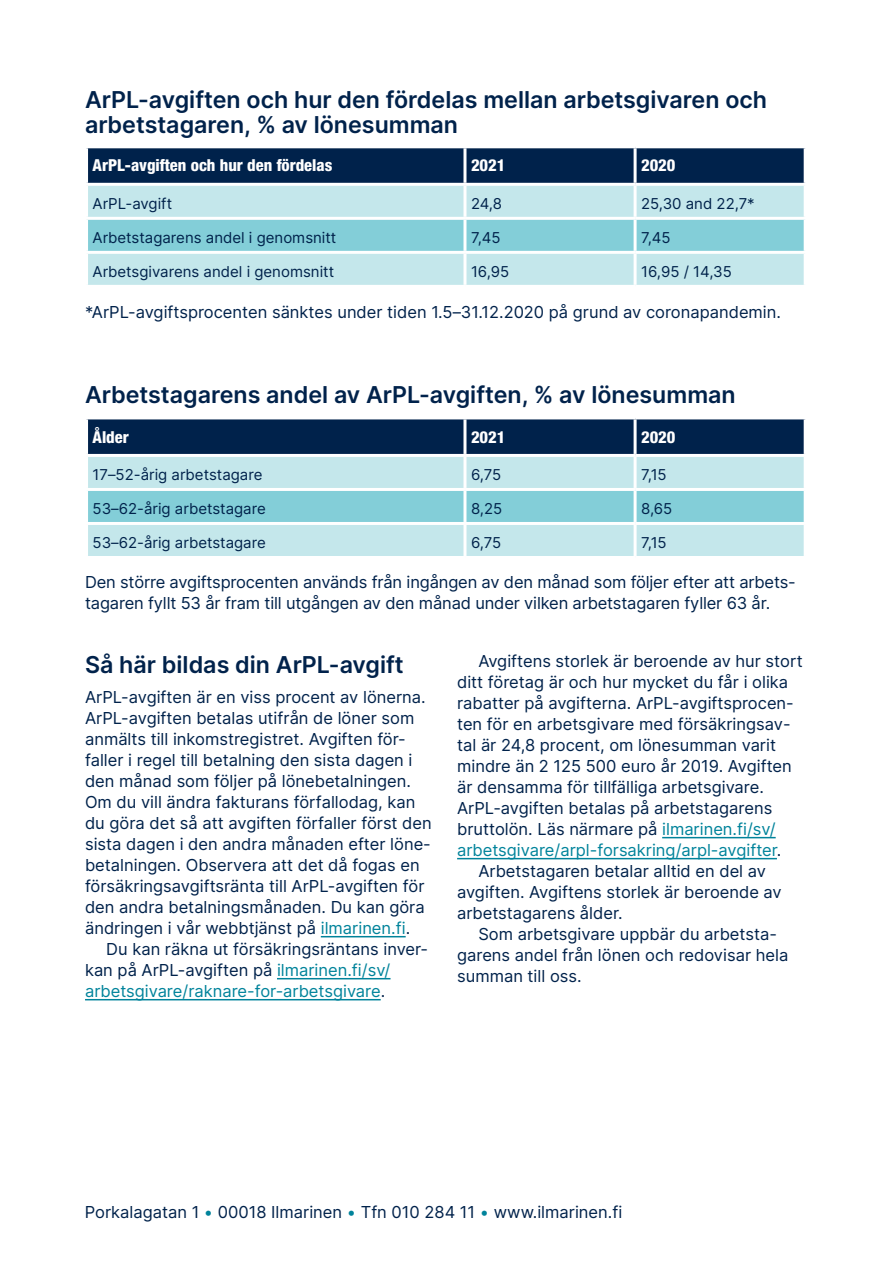
<style>
.page{position:relative;width:893px;height:1263px;background:#fff}
.page>*{position:absolute;margin:0;border:0;box-sizing:border-box;transform-origin:0 0}
.Väliotsikko_H2{font:600 23.25px/25.5px "Inter";color:#00224b}
.Leipis{font:16.5px/21px "Inter";color:#00224b}
.Leipis_sis{font:16.5px/21px "Inter";color:#00224b}
.Taulukon_otsikko{font:800 condensed 16.5px "Helvetica Neue LT Std";color:#fff}
.Leipis_sis-2{font:16.5px "Inter";color:#00839b}
.taulukko_leipis{font:15px "Inter";color:#00224b}
.s1{color:#00839b}
.s2{color:#00224b}
</style>
<div class="page">
<svg style="left:88px;top:186px;width:716px;height:99px;background:#aedee4"></svg>
<div style="left:88px;top:148px;width:716px;height:35px;background:#00224b"></div>
<div style="left:88px;top:419px;width:716px;height:35px;background:#00224b"></div>
<div style="left:88px;top:457px;width:716px;height:99px;background:#c4e7eb"></div>
<div style="left:88px;top:491px;width:716px;height:31px;background:#83ced8"></div>
<hr style="left:463px;top:419px;width:3px;height:35px;background:#fff">
<hr style="left:634px;top:419px;width:3px;height:35px;background:#fff">
<hr style="left:463px;top:457px;width:3px;height:31px;background:#fff">
<hr style="left:634px;top:457px;width:3px;height:31px;background:#fff">
<hr style="left:463px;top:491px;width:3px;height:31px;background:#fff">
<hr style="left:634px;top:491px;width:3px;height:31px;background:#fff">
<hr style="left:463px;top:525px;width:3px;height:31px;background:#fff">
<hr style="left:634px;top:525px;width:3px;height:31px;background:#fff">
<hr style="left:85px;top:488px;width:380px;height:3px;background:#fff">
<hr style="left:465px;top:488px;width:170px;height:3px;background:#fff">
<hr style="left:635px;top:488px;width:172px;height:3px;background:#fff">
<hr style="left:85px;top:522px;width:380px;height:3px;background:#fff">
<hr style="left:465px;top:522px;width:170px;height:3px;background:#fff">
<hr style="left:635px;top:522px;width:172px;height:3px;background:#fff">
<hr style="left:321px;top:936px;width:85px;height:1px;background:#00839b">
<hr style="left:277px;top:978px;width:113px;height:1px;background:#00839b">
<hr style="left:85px;top:999px;width:296px;height:1px;background:#00839b">
<hr style="left:662px;top:837px;width:114px;height:1px;background:#00839b">
<hr style="left:457px;top:858px;width:320px;height:1px;background:#00839b">
<hr style="left:463px;top:148px;width:3px;height:35px;background:#fff">
<hr style="left:634px;top:148px;width:3px;height:35px;background:#fff">
<hr style="left:463px;top:186px;width:3px;height:31px;background:#fff">
<hr style="left:634px;top:186px;width:3px;height:31px;background:#fff">
<hr style="left:463px;top:220px;width:3px;height:31px;background:#fff">
<hr style="left:634px;top:220px;width:3px;height:31px;background:#fff">
<hr style="left:463px;top:254px;width:3px;height:31px;background:#fff">
<hr style="left:634px;top:254px;width:3px;height:31px;background:#fff">
<hr style="left:85px;top:217px;width:380px;height:3px;background:#fff">
<hr style="left:465px;top:217px;width:170px;height:3px;background:#fff">
<hr style="left:635px;top:217px;width:172px;height:3px;background:#fff">
<hr style="left:85px;top:251px;width:380px;height:3px;background:#fff">
<hr style="left:465px;top:251px;width:170px;height:3px;background:#fff">
<hr style="left:635px;top:251px;width:172px;height:3px;background:#fff">
<h2 class="Väliotsikko_H2" style="left:85px;top:86px;width:684px">ArPL-avgiften och hur den fördelas mellan arbetsgivaren och arbetstagaren, % av lönesumman</h2>
<p class="Taulukon_otsikko" style="left:93px;top:155px;width:241px">ArPL-avgiften och hur den fördelas</p>
<p class="Taulukon_otsikko" style="left:471px;top:155px;width:36px">2021</p>
<p class="Taulukon_otsikko" style="left:641px;top:155px;width:36px">2020</p>
<p class="taulukko_leipis" style="left:93px;top:192px;width:81px">ArPL-avgift</p>
<p class="taulukko_leipis" style="left:471px;top:192px;width:33px">24,8</p>
<p class="taulukko_leipis" style="left:641px;top:192px;width:115px">25,30 and 22,7*</p>
<p class="taulukko_leipis" style="left:93px;top:226px;width:245px">Arbetstagarens andel i genomsnitt</p>
<p class="taulukko_leipis" style="left:471px;top:226px;width:31px">7,45</p>
<p class="taulukko_leipis" style="left:641px;top:226px;width:31px">7,45</p>
<p class="taulukko_leipis" style="left:93px;top:260px;width:243px">Arbetsgivarens andel i genomsnitt</p>
<p class="taulukko_leipis" style="left:471px;top:260px;width:40px">16,95</p>
<p class="taulukko_leipis" style="left:641px;top:260px;width:92px">16,95 / 14,35</p>
<p class="Leipis" style="left:85px;top:301px;width:697px">*ArPL-avgiftsprocenten sänktes under tiden 1.5–31.12.2020 på grund av coronapandemin.</p>
<h2 class="Väliotsikko_H2" style="left:85px;top:381px;width:652px">Arbetstagarens andel av ArPL-avgiften, % av lönesumman</h2>
<p class="Taulukon_otsikko" style="left:93px;top:426px;width:38px">Ålder</p>
<p class="Taulukon_otsikko" style="left:471px;top:426px;width:36px">2021</p>
<p class="Taulukon_otsikko" style="left:641px;top:426px;width:36px">2020</p>
<p class="taulukko_leipis" style="left:93px;top:463px;width:171px">17–52-årig arbetstagare</p>
<p class="taulukko_leipis" style="left:471px;top:463px;width:32px">6,75</p>
<p class="taulukko_leipis" style="left:641px;top:463px;width:27px">7,15</p>
<p class="taulukko_leipis" style="left:93px;top:497px;width:175px">53–62-årig arbetstagare</p>
<p class="taulukko_leipis" style="left:471px;top:497px;width:33px">8,25</p>
<p class="taulukko_leipis" style="left:641px;top:497px;width:33px">8,65</p>
<p class="taulukko_leipis" style="left:93px;top:531px;width:175px">53–62-årig arbetstagare</p>
<p class="taulukko_leipis" style="left:471px;top:531px;width:32px">6,75</p>
<p class="taulukko_leipis" style="left:641px;top:531px;width:27px">7,15</p>
<p class="Leipis" style="left:85px;top:571px;width:712px">Den större avgiftsprocenten används från ingången av den månad som följer efter att arbets&shy;tagaren fyllt 53 år fram till utgången av den månad under vilken arbetstagaren fyller 63 år.</p>
<h2 class="Väliotsikko_H2" style="left:85px;top:651px;width:320px">Så här bildas din ArPL-avgift</h2>
<p class="Leipis" style="left:85px;top:686px;width:348px">ArPL-avgiften är en viss procent av lönerna.<br>ArPL-avgiften betalas utifrån de löner som anmälts till inkomstregistret. Avgiften för&shy;faller i regel till betalning den sista dagen i den månad som följer på lönebetalningen.<br>Om du vill ändra fakturans förfallodag, kan du göra det så att avgiften förfaller först den sista dagen i den andra månaden efter löne&shy;betalningen. Observera att det då fogas en försäkringsavgiftsränta till ArPL-avgiften för den andra betalningsmånaden. Du kan göra ändringen i vår webbtjänst på <span class="s1">ilmarinen.fi</span>.</p>
<p class="Leipis_sis" style="left:85px;top:938px;width:345px;text-indent:21px">Du kan räkna ut försäkringsräntans inver&shy;kan på ArPL-avgiften på <span class="s1">ilmarinen.fi/sv/ arbetsgivare/raknare-for-arbetsgivare</span>.</p>
<p class="Leipis_sis" style="left:457px;top:650px;width:347px;text-indent:21px">Avgiftens storlek är beroende av hur stort ditt företag är och hur mycket du får i olika rabatter på avgifterna. ArPL-avgiftsprocen&shy;ten för en arbetsgivare med försäkringsav&shy;tal är 24,8 procent, om lönesumman varit mindre än 2 125 500 euro år 2019. Avgiften är densamma för tillfälliga arbetsgivare.<br>ArPL-avgiften betalas på arbetstagarens bruttolön. Läs närmare på <span class="s1">ilmarinen.fi/sv/</span></p>
<p class="Leipis_sis-2" style="left:457px;top:838px;width:326px">arbetsgivare/arpl-forsakring/arpl-avgifter<span class="s2">.</span></p>
<p class="Leipis_sis" style="left:457px;top:860px;width:326px;text-indent:21px">Arbetstagaren betalar alltid en del av avgiften. Avgiftens storlek är beroende av arbetstagarens ålder.</p>
<p class="Leipis_sis" style="left:457px;top:923px;width:333px;text-indent:21px">Som arbetsgivare uppbär du arbetsta&shy;garens andel från lönen och redovisar hela summan till oss.</p>
<p class="Leipis" style="left:85px;top:1201px;width:539px">Porkalagatan 1 <span class="s1">•</span> 00018 Ilmarinen <span class="s1">•</span> Tfn 010 284 11 <span class="s1">•</span> www.ilmarinen.fi</p>
</div>
